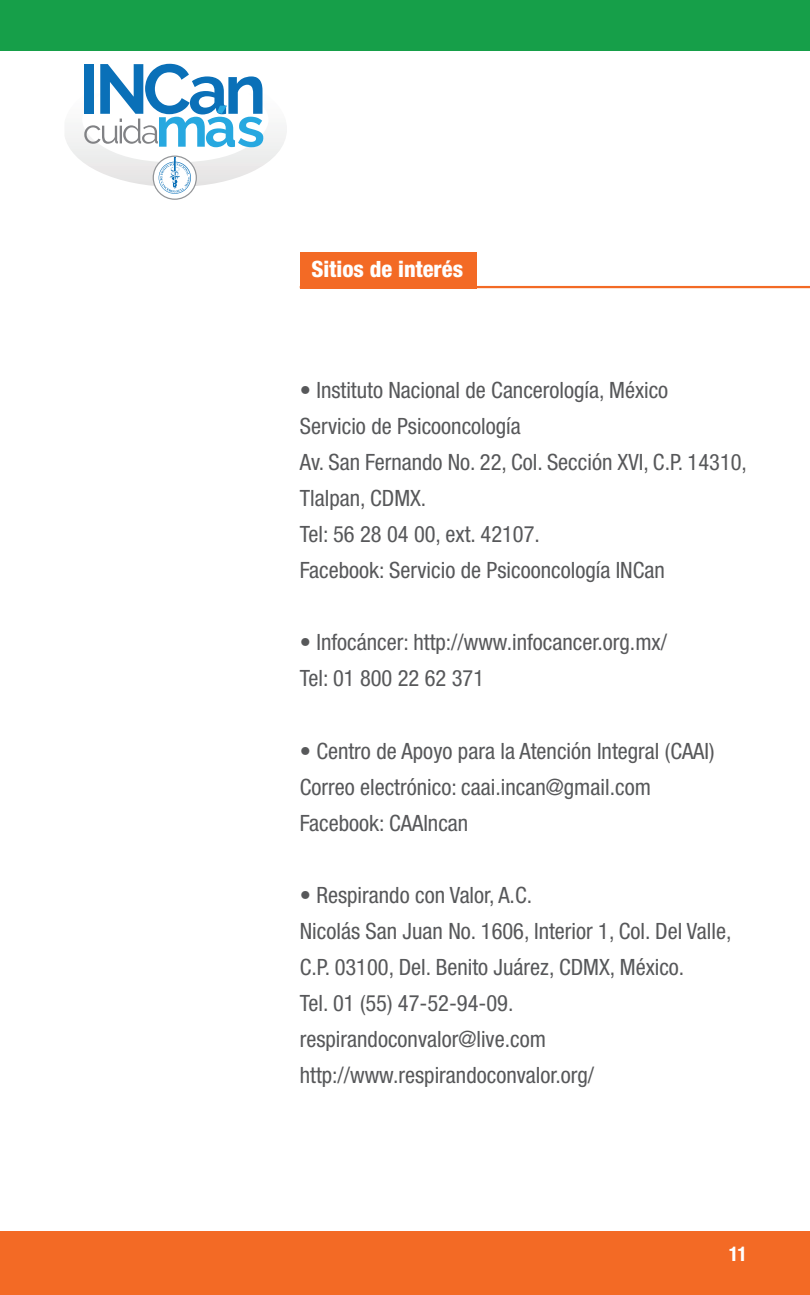
<style>
.page{position:relative;width:810px;height:1295px;background:#fff}
.page>*{position:absolute;margin:0;border:0;box-sizing:border-box;transform-origin:0 0}
.t1{font:condensed 22.5px/36px "Helvetica Neue";color:#57585a}
.t2{font:800 condensed 22.5px "Helvetica Neue";color:#fff}
.t3{font:700 condensed 20.25px "Helvetica Neue";color:#fff}
</style>
<div class="page">
<div style="left:0;top:1231px;width:810px;height:64px;background:#f36a25"></div>
<div style="left:0;top:0;width:810px;height:51px;background:#169f49"></div>
<img style="left:65px;top:129px;width:222px;height:57px">
<svg style="left:84px;top:64px;width:179px;height:83px"></svg>
<svg style="left:153px;top:153px;width:44px;height:47px"></svg>
<div style="left:300px;top:252px;width:177px;height:36px;background:#f36a25"></div>
<hr style="left:300px;top:286px;width:510px;height:2px;background:#f36a25">
<p class="t2" style="left:311px;top:255px;width:153px">Sitios de interés</p>
<p class="t1" style="left:300px;top:372px;width:449px">• Instituto Nacional de Cancerología, México<br>Servicio de Psicooncología<br>Av. San Fernando No. 22, Col. Sección XVI, C.P. 14310, Tlalpan, CDMX.<br>Tel: 56 28 04 00, ext. 42107.<br>Facebook: Servicio de Psicooncología INCan</p>
<p class="t1" style="left:300px;top:624px;width:369px">• Infocáncer: http://www.infocancer.org.mx/<br>Tel: 01 800 22 62 371</p>
<p class="t1" style="left:300px;top:732px;width:416px">• Centro de Apoyo para la Atención Integral (CAAI)<br>Correo electrónico: caai.incan@gmail.com<br>Facebook: CAAIncan</p>
<p class="t1" style="left:300px;top:876px;width:433px">• Respirando con Valor, A.C.<br>Nicolás San Juan No. 1606, Interior 1, Col. Del Valle, C.P. 03100, Del. Benito Juárez, CDMX, México.<br>Tel. 01 (55) 47-52-94-09. respirandoconvalor@live.com http://www.respirandoconvalor.org/</p>
<p class="t3" style="left:729px;top:1241px;width:20px">11</p>
</div>
